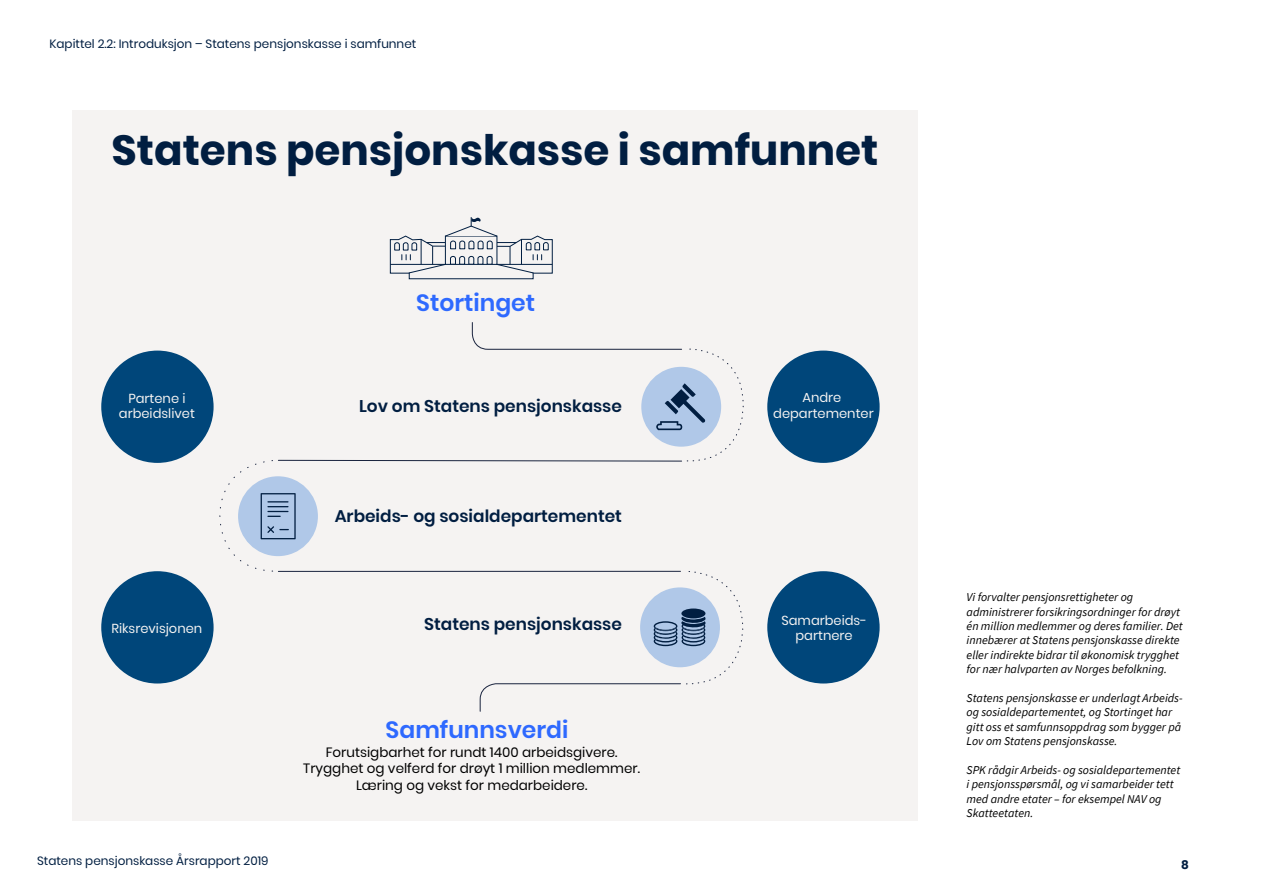
<style>
.page{position:relative;width:1263px;height:893px;background:#fff}
.page>*{position:absolute;margin:0;border:0;box-sizing:border-box;transform-origin:0 0}
.t1{font:700 42px "Poppins";color:#011e41}
.t2{font:600 23.55px "Poppins";color:#2e69ff}
.t3{font:600 16.95px "Poppins";color:#011e41}
.t4{font:13.5px/16.2px "Poppins";color:#000;text-align:center}
.t5{font:13.05px/15.6px "Poppins";color:#f5f3f2;text-align:center}
.t6{font:italic 12px/14.4px "Source Sans Pro";color:#000}
.t7{font:12px "Poppins";color:#011e41}
.t8{font:700 12px "Poppins";color:#011e41}
</style>
<div class="page">
<div style="left:72px;top:110px;width:846px;height:711px;background:#f5f3f2"></div>
<div style="left:101px;top:571px;width:113px;height:112px;background:#00467a;border-radius:50%"></div>
<div style="left:101px;top:351px;width:113px;height:112px;background:#00467a;border-radius:50%"></div>
<svg style="left:389px;top:217px;width:164px;height:63px"></svg>
<div style="left:767px;top:351px;width:113px;height:112px;background:#00467a;border-radius:50%"></div>
<div style="left:767px;top:571px;width:113px;height:112px;background:#00467a;border-radius:50%"></div>
<svg style="left:219px;top:322px;width:525px;height:390px"></svg>
<p class="t7" style="left:49px;top:37px;width:368px">Kapittel 2.2: Introduksjon – Statens pensjonskasse i samfunnet</p>
<h1 class="t1" style="left:112px;top:126px;width:768px">Statens pensjonskasse i samfunnet</h1>
<p class="t5" style="left:119px;top:390px;width:77px">Partene i arbeidslivet</p>
<p class="t5" style="left:111px;top:620px;width:92px">Riksrevisjonen</p>
<h2 class="t2" style="left:416px;top:289px;width:120px">Stortinget</h2>
<h3 class="t3" style="left:359px;top:396px;width:264px">Lov om Statens pensjonskasse</h3>
<h3 class="t3" style="left:335px;top:506px;width:289px">Arbeids- og sosialdepartementet</h3>
<h3 class="t3" style="left:424px;top:614px;width:199px">Statens pensjonskasse</h3>
<h2 class="t2" style="left:386px;top:716px;width:184px">Samfunnsverdi</h2>
<p class="t4" style="left:303px;top:744px;width:338px">Forutsigbarhet for rundt 1400 arbeidsgivere.<br>Trygghet og velferd for drøyt 1 million medlemmer.<br>Læring og vekst for medarbeidere.</p>
<p class="t5" style="left:773px;top:390px;width:102px">Andre departementer</p>
<p class="t5" style="left:781px;top:612px;width:87px">Samarbeids&shy;partnere</p>
<p class="t6" style="left:966px;top:590px;width:218px">Vi forvalter pensjonsrettigheter og administrerer forsikringsordninger for drøyt én million medlemmer og deres familier. Det innebærer at Statens pensjonskasse direkte eller indirekte bidrar til økonomisk trygghet for nær halvparten av Norges befolkning.</p>
<p class="t6" style="left:966px;top:691px;width:218px">Statens pensjonskasse er underlagt Arbeids&shy;og sosialdepartementet, og Stortinget har gitt oss et samfunnsoppdrag som bygger på Lov om Statens pensjonskasse.</p>
<p class="t6" style="left:966px;top:763px;width:215px">SPK rådgir Arbeids- og sosialdepartementet i pensjonsspørsmål, og vi samarbeider tett med andre etater – for eksempel NAV og Skatteetaten.</p>
<p class="t7" style="left:37px;top:854px;width:233px">Statens pensjonskasse Årsrapport 2019</p>
<p class="t8" style="left:1181px;top:857px;width:9px">8</p>
</div>
